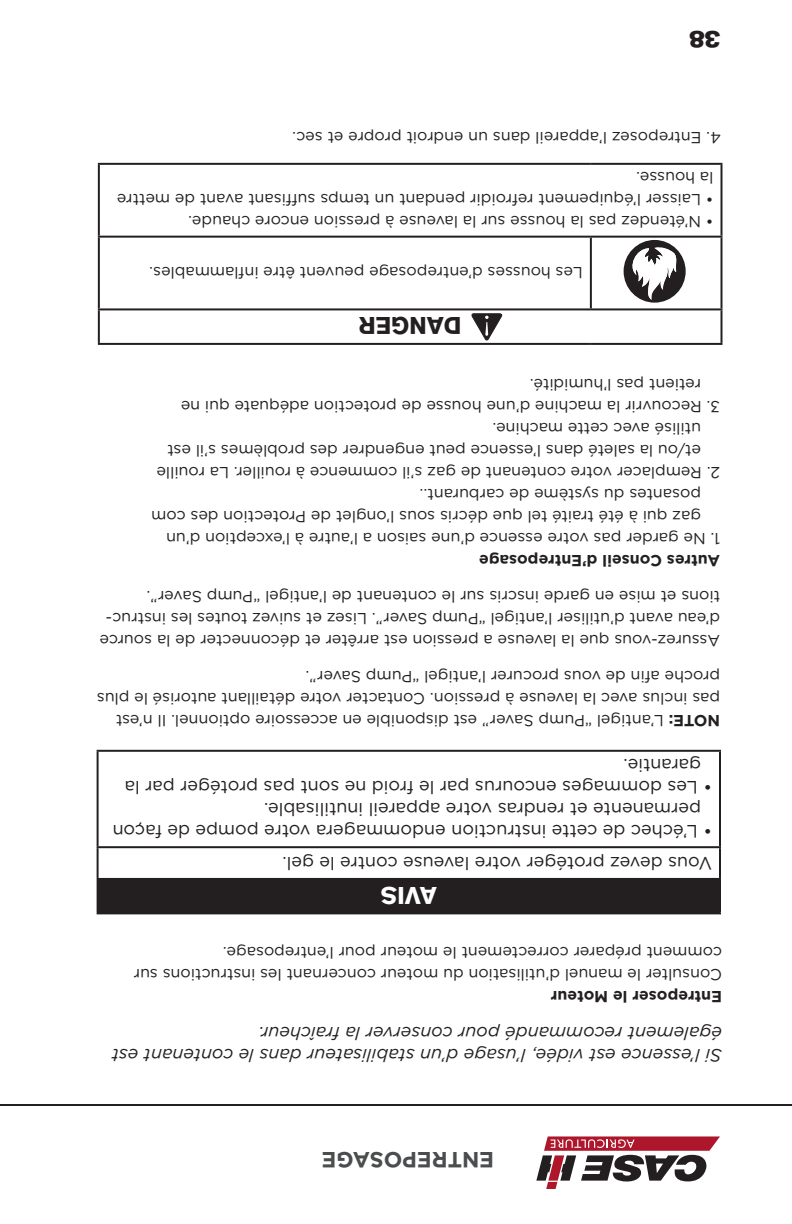
<style>
.page{position:relative;width:792px;height:1224px;background:#fff}
.page>*{position:absolute;margin:0;border:0;box-sizing:border-box;transform-origin:0 0}
.t1{font:700 24px "Akzidenz Grotesk BQ";color:#231f20}
.t2{font:700 24px "Akzidenz Grotesk BQ";color:#fff}
.t3{font:24px "Akzidenz Grotesk BQ Super";color:#231f20}
.t4{font:700 22px "Gotham";color:#4b4c4d}
.t5{font:18px "Gotham";color:#231f20}
.t6{font:italic 18px/22px "Gotham";color:#231f20}
.t7{font:16px/22px "Gotham";color:#231f20}
.t8{font:700 16px "Gotham";color:#231f20}
.s1{font-weight:700}
</style>
<div class="page">
<hr style="left:0;top:1104px;width:792px;height:2px;background:#231f20">
<svg style="left:536px;top:1136px;width:184px;height:53px"></svg>
<div style="left:98px;top:879px;width:622px;height:34px;background:#231f20"></div>
<hr style="left:97px;top:912px;width:624px;height:2px;background:#231f20">
<hr style="left:719px;top:880px;width:2px;height:32px;background:#231f20">
<hr style="left:97px;top:880px;width:2px;height:32px;background:#231f20">
<hr style="left:97px;top:878px;width:624px;height:2px;background:#231f20">
<hr style="left:719px;top:848px;width:2px;height:30px;background:#231f20">
<hr style="left:97px;top:848px;width:2px;height:30px;background:#231f20">
<hr style="left:97px;top:846px;width:624px;height:2px;background:#231f20">
<hr style="left:719px;top:752px;width:2px;height:94px;background:#231f20">
<hr style="left:97px;top:752px;width:2px;height:94px;background:#231f20">
<hr style="left:97px;top:750px;width:624px;height:2px;background:#231f20">
<hr style="left:720px;top:238px;width:2px;height:70px;background:#231f20">
<hr style="left:590px;top:238px;width:2px;height:70px;background:#231f20">
<hr style="left:98px;top:238px;width:2px;height:70px;background:#231f20">
<hr style="left:591px;top:236px;width:131px;height:2px;background:#231f20">
<hr style="left:720px;top:165px;width:2px;height:71px;background:#231f20">
<hr style="left:98px;top:236px;width:493px;height:2px;background:#231f20">
<hr style="left:98px;top:165px;width:2px;height:71px;background:#231f20">
<hr style="left:591px;top:163px;width:131px;height:2px;background:#231f20">
<hr style="left:98px;top:163px;width:493px;height:2px;background:#231f20">
<hr style="left:591px;top:343px;width:131px;height:2px;background:#231f20">
<hr style="left:720px;top:310px;width:2px;height:33px;background:#231f20">
<hr style="left:98px;top:343px;width:493px;height:2px;background:#231f20">
<hr style="left:98px;top:310px;width:2px;height:33px;background:#231f20">
<hr style="left:591px;top:308px;width:131px;height:2px;background:#231f20">
<hr style="left:98px;top:308px;width:493px;height:2px;background:#231f20">
<svg style="left:471px;top:313px;width:32px;height:28px"></svg>
<div style="left:624px;top:241px;width:61px;height:61px;background:#231f20;border-radius:50%"></div>
<div style="left:624px;top:240px;width:62px;height:63px;border:2px solid #231f20;border-radius:50%"></div>
<svg style="left:627px;top:246px;width:51px;height:54px"></svg>
<p class="t3" style="left:720px;top:53px;width:33px;rotate:-180deg">38</p>
<p class="t7" style="left:721px;top:149px;width:430px;rotate:-180deg">4. Entreposez l’appareil dans un endroit propre et sec.</p>
<p class="t7" style="left:714px;top:211px;width:598px;rotate:-180deg">• Laisser l’équipement refroidir pendant un temps suffisant avant de mettre la housse.</p>
<p class="t7" style="left:714px;top:233px;width:527px;rotate:-180deg">• N’étendez pas la housse sur la laveuse à pression encore chaude.</p>
<p class="t7" style="left:583px;top:284px;width:435px;rotate:-180deg">Les housses d’entreposage peuvent être inflammables.</p>
<p class="t1" style="left:461px;top:340px;width:104px;rotate:-180deg">DANGER</p>
<p class="t7" style="left:701px;top:396px;width:173px;rotate:-180deg">retient pas l’humidité.</p>
<p class="t7" style="left:720px;top:418px;width:541px;rotate:-180deg">3. Recouvrir la machine d’une housse de protection adéquate qui ne</p>
<p class="t7" style="left:701px;top:440px;width:210px;rotate:-180deg">utilisé avec cette machine.</p>
<p class="t7" style="left:701px;top:462px;width:535px;rotate:-180deg">et/ou la saleté dans l’essence peut engendrer des problèmes s’il est</p>
<p class="t7" style="left:720px;top:484px;width:565px;rotate:-180deg">2. Remplacer votre contenant de gaz s’il commence à rouiller. La rouille</p>
<p class="t7" style="left:701px;top:506px;width:283px;rotate:-180deg">posantes du système de carburant..</p>
<p class="t7" style="left:701px;top:528px;width:551px;rotate:-180deg">gaz qui à été traité tel que décris sous l’onglet de Protection des com</p>
<p class="t7" style="left:720px;top:550px;width:556px;rotate:-180deg">1. Ne garder pas votre essence d’une saison a l’autre à l’exception d’un</p>
<p class="t8" style="left:720px;top:571px;width:243px;rotate:-180deg">Autres Conseil d’Entreposage</p>
<p class="t7" style="left:720px;top:652px;width:622px;rotate:-180deg">Assurez-vous que la laveuse a pression est arrêter et déconnecter de la source d’eau avant d’utiliser l’antigel “Pump Saver”. Lisez et suivez toutes les instruc&shy;tions et mise en garde inscris sur le contenant de l’antigel “Pump Saver”.</p>
<p class="t7" style="left:720px;top:732px;width:625px;rotate:-180deg"><span class="s1">NOTE:</span> L’antigel “Pump Saver” est disponible en accessoire optionnel. Il n’est pas inclus avec la laveuse à pression. Contacter votre détaillant autorisé le plus proche afin de vous procurer l’antigel “Pump Saver”.</p>
<p class="t5" style="left:701px;top:777px;width:79px;rotate:-180deg">garantie.</p>
<p class="t5" style="left:712px;top:799px;width:589px;rotate:-180deg">• Les dommages encourus par le froid ne sont pas protéger par la</p>
<p class="t5" style="left:701px;top:821px;width:439px;rotate:-180deg">permanente et rendras votre appareil inutilisable.</p>
<p class="t5" style="left:712px;top:843px;width:601px;rotate:-180deg">• L’échec de cette instruction endommagera votre pompe de façon</p>
<p class="t5" style="left:712px;top:874px;width:431px;rotate:-180deg">Vous devez protéger votre laveuse contre le gel.</p>
<p class="t2" style="left:437px;top:909px;width:58px;rotate:-180deg">AVIS</p>
<p class="t7" style="left:722px;top:986px;width:590px;rotate:-180deg">Consulter le manuel d’utilisation du moteur concernant les instructions sur comment préparer correctement le moteur pour l’entreposage.</p>
<p class="t8" style="left:722px;top:1007px;width:173px;rotate:-180deg">Entreposer le Moteur</p>
<p class="t6" style="left:722px;top:1066px;width:612px;rotate:-180deg">Si l’essence est vidée, l’usage d’un stabilisateur dans le contenant est également recommandé pour conserver la fraîcheur.</p>
<p class="t4" style="left:494px;top:1174px;width:174px;rotate:-180deg">ENTREPOSAGE</p>
</div>
